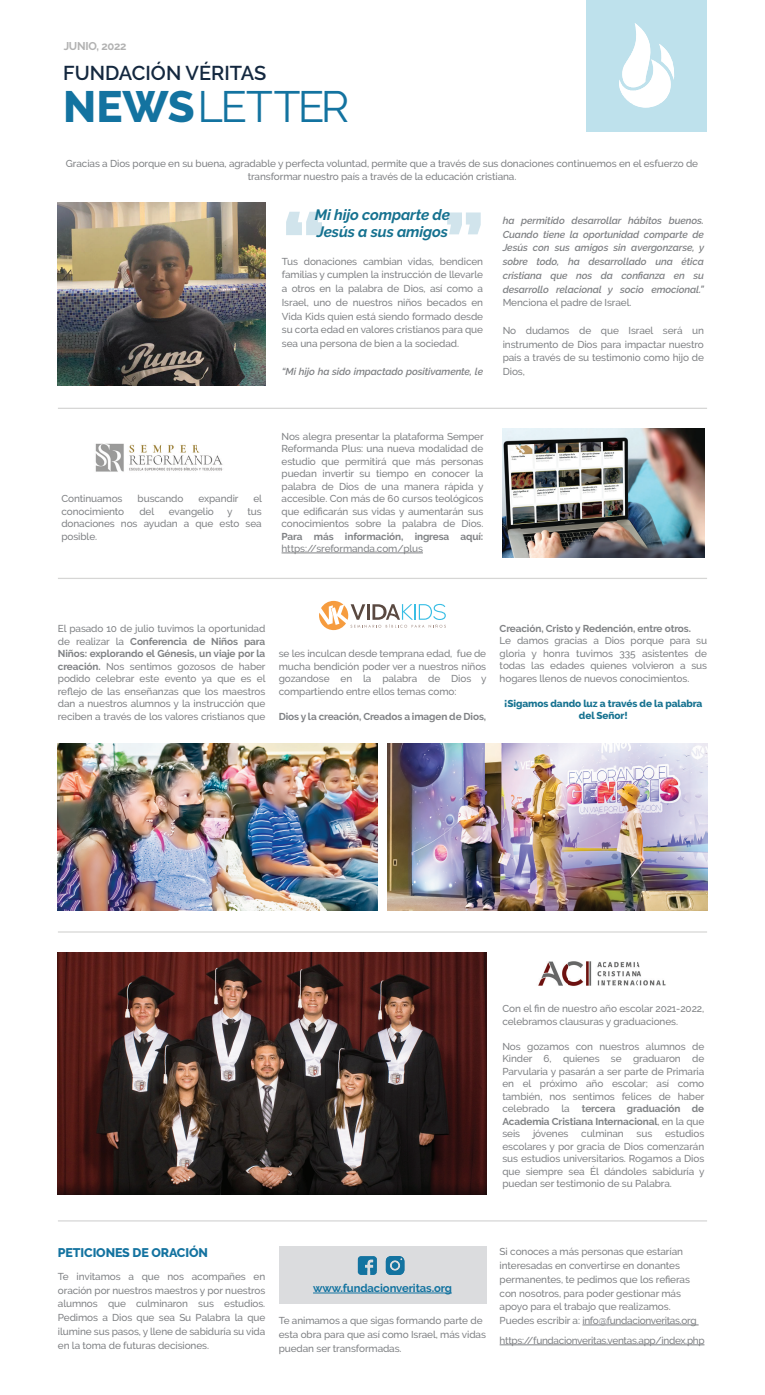
<style>
.page{position:relative;width:765px;height:1395px;background:#fff}
.page>*{position:absolute;margin:0;border:0;box-sizing:border-box;transform-origin:0 0}
.t1{font:43.75px "Raleway";letter-spacing:-.06em;color:#1373a0}
.t2{font:600 20px "Raleway";color:#14283f}
.t3{font:italic 700 15px/17.5px "Raleway";letter-spacing:-.01em;color:#167290}
.t4{font:800 12.5px "Raleway";letter-spacing:-.01em;color:#1473a0}
.t5{font:700 11.25px "Raleway";letter-spacing:-.01em;color:#1373a0}
.t6{font:700 11.25px "Raleway";letter-spacing:-.025em;color:#b2b2b2}
.t7{font:500 10px/12.5px "Raleway";letter-spacing:-.01em;color:#808285;text-align:justify}
.t8{font:italic 600 10px/13.8px "Raleway";letter-spacing:-.01em;color:#808285;text-align:justify}
.t9{font:700 10px "Raleway";letter-spacing:-.01em;color:#808285}
.t10{font:500 10px "Raleway";letter-spacing:-.03em;color:#808285}
.t11{font:800 10px/12.5px "Raleway";letter-spacing:-.01em;color:#167290;text-align:center}
.s1{font-weight:800}
.s2{font-weight:700}
</style>
<div class="page">
<hr style="left:582px;top:1325px;width:117px;height:1px;background:#808285">
<hr style="left:500px;top:1345px;width:204px;height:1px;background:#808285">
<img style="left:538px;top:961px;width:128px;height:25px">
<svg style="left:447px;top:212px;width:34px;height:22px"></svg>
<svg style="left:286px;top:212px;width:36px;height:23px"></svg>
<img style="left:58px;top:743px;width:320px;height:168px">
<img style="left:58px;top:202px;width:207px;height:184px">
<img style="left:387px;top:743px;width:320px;height:168px">
<hr style="left:58px;top:408px;width:649px;height:1px;background:#d6d6d5">
<hr style="left:58px;top:578px;width:649px;height:1px;background:#d6d6d5">
<hr style="left:58px;top:931px;width:649px;height:2px;background:#d6d6d5">
<hr style="left:58px;top:1220px;width:649px;height:2px;background:#d6d6d5">
<div style="left:586px;top:0;width:121px;height:132px;background:#bee1ec"></div>
<svg style="left:319px;top:601px;width:127px;height:29px"></svg>
<img style="left:95px;top:443px;width:128px;height:29px">
<hr style="left:282px;top:553px;width:141px;height:1px;background:#808285">
<img style="left:503px;top:429px;width:201px;height:129px">
<img style="left:58px;top:952px;width:428px;height:242px">
<div style="left:279px;top:1246px;width:207px;height:58px;background:#dbdcde"></div>
<hr style="left:313px;top:1293px;width:139px;height:1px;background:#1373a0">
<svg style="left:358px;top:1256px;width:47px;height:19px"></svg>
<svg style="left:619px;top:23px;width:55px;height:85px"></svg>
<p class="t6" style="left:64px;top:40px;width:64px">JUNIO, 2022</p>
<h2 class="t2" style="left:63px;top:61px;width:205px">FUNDACIÓN VÉRITAS</h2>
<h1 class="t1" style="left:63px;top:81px;width:288px"><span class="s1">NEWS</span>LETTER</h1>
<p class="t7" style="left:66px;top:156px;width:634px;line-height:13.8px;text-align:center">Gracias a Dios porque en su buena, agradable y perfecta voluntad, permite que a través de sus donaciones continuemos en el esfuerzo de transformar nuestro país a través de la educación cristiana.</p>
<h3 class="t3" style="left:315px;top:206px;width:137px">Mi hijo comparte de<br>Jesús a sus amigos</h3>
<p class="t7" style="left:282px;top:254px;width:203px;line-height:13.8px">Tus donaciones cambian vidas, bendicen familias y cumplen la instrucción de llevarle a otros en la palabra de Dios, así como a Israel, uno de nuestros niños becados en Vida Kids quien está siendo formado desde su corta edad en valores cristianos para que sea una persona de bien a la sociedad.</p>
<p class="t8" style="left:282px;top:364px;width:203px">“Mi hijo ha sido impactado positivamente, le</p>
<p class="t8" style="left:503px;top:213px;width:203px">ha permitido desarrollar hábitos buenos.<br>Cuando tiene la oportunidad comparte de Jesús con sus amigos sin avergonzarse, y sobre todo, ha desarrollado una ética cristiana que nos da confianza en su desarrollo relacional y socio emocional.”</p>
<p class="t7" style="left:503px;top:296px;width:130px">Menciona el padre de Israel.</p>
<p class="t7" style="left:503px;top:323px;width:203px;line-height:13.8px">No dudamos de que Israel será un instrumento de Dios para impactar nuestro país a través de su testimonio como hijo de Dios,</p>
<p class="t7" style="left:61px;top:492px;width:63px">Continuamos</p>
<p class="t7" style="left:138px;top:492px;width:47px">buscando</p>
<p class="t7" style="left:199px;top:492px;width:42px">expandir</p>
<p class="t7" style="left:253px;top:492px;width:10px">el</p>
<p class="t7" style="left:61px;top:505px;width:64px">conocimiento</p>
<p class="t7" style="left:139px;top:505px;width:16px">del</p>
<p class="t7" style="left:169px;top:505px;width:46px">evangelio</p>
<p class="t7" style="left:227px;top:505px;width:7px">y</p>
<p class="t7" style="left:61px;top:505px;width:202px;text-indent:186px">tus donaciones nos ayudan a que esto sea posible.</p>
<p class="t7" style="left:282px;top:430px;width:204px">Nos alegra presentar la plataforma Semper Reformanda Plus: una nueva modalidad de estudio que permitirá que más personas puedan invertir su tiempo en conocer la palabra de Dios de una manera rápida y accesible. Con más de 60 cursos teológicos que edificarán sus vidas y aumentarán sus conocimientos sobre la palabra de Dios.</p>
<p class="t9" style="left:282px;top:530px;width:203px">Para más información, ingresa aquí:</p>
<p class="t7" style="left:282px;top:542px;width:143px">https://sreformanda.com/plus</p>
<p class="t7" style="left:58px;top:622px;width:209px">El pasado 10 de julio tuvimos la oportunidad de realizar la <span class="s2">Conferencia de Niños para Niños: explorando el Génesis, un viaje por la creación.</span> Nos sentimos gozosos de haber podido celebrar este evento ya que es el reflejo de las enseñanzas que los maestros dan a nuestros alumnos y la instrucción que reciben a través de los valores cristianos que</p>
<p class="t7" style="left:279px;top:648px;width:209px">se les inculcan desde temprana edad, fue de mucha bendición poder ver a nuestros niños gozandose en la palabra de Dios y compartiendo entre ellos temas como:</p>
<p class="t9" style="left:279px;top:711px;width:209px">Dios y la creación, Creados a imagen de Dios,</p>
<p class="t9" style="left:500px;top:622px;width:193px">Creación, Cristo y Redención, entre otros.</p>
<p class="t7" style="left:500px;top:634px;width:209px">Le damos gracias a Dios porque para su gloria y honra tuvimos 335 asistentes de todas las edades quienes volvieron a sus hogares llenos de nuevos conocimientos.</p>
<p class="t11" style="left:504px;top:697px;width:200px">¡Sigamos dando luz a través de la palabra del Señor!</p>
<p class="t7" style="left:502px;top:1002px;width:203px">Con el fin de nuestro año escolar 2021-2022, celebramos clausuras y graduaciones.</p>
<p class="t7" style="left:502px;top:1040px;width:204px">Nos gozamos con nuestros alumnos de Kinder 6, quienes se graduaron de Parvularia y pasarán a ser parte de Primaria en el próximo año escolar; así como también, nos sentimos felices de haber celebrado la <span class="s2">tercera graduación de Academia Cristiana Internacional</span>, en la que seis</p>
<p class="t7" style="left:502px;top:1127px;width:204px;text-indent:163px">estudios escolares y por gracia de Dios comenzarán sus estudios universitarios. Rogamos a Dios que siempre sea Él dándoles sabiduría y puedan ser testimonio de su Palabra.</p>
<p class="t7" style="left:533px;top:1127px;width:37px">jóvenes</p>
<p class="t7" style="left:581px;top:1127px;width:44px">culminan</p>
<p class="t7" style="left:637px;top:1127px;width:17px">sus</p>
<p class="t4" style="left:58px;top:1245px;width:151px">PETICIONES DE ORACIÓN</p>
<p class="t7" style="left:500px;top:1245px;width:192px;line-height:13.8px;text-align:left">Si conoces a más personas que estarían interesadas en convertirse en donantes permanentes, te pedimos que los refieras con nosotros, para poder gestionar más apoyo para el trabajo que realizamos.</p>
<p class="t7" style="left:279px;top:1314px;width:205px">Te animamos a que sigas formando parte de</p>
<p class="t10" style="left:500px;top:1315px;width:199px">Puedes escribir a: info@fundacionveritas.org</p>
<p class="t7" style="left:279px;top:1327px;width:209px;line-height:13.8px">esta obra para que así como Israel, más vidas puedan ser transformadas.</p>
<p class="t10" style="left:500px;top:1335px;width:207px">https://fundacionveritas.ventas.app/index.php</p>
<p class="t7" style="left:58px;top:1269px;width:209px;line-height:13.8px">Te invitamos a que nos acompañes en oración por nuestros maestros y por nuestros alumnos que culminaron sus estudios.<br>Pedimos a Dios que sea Su Palabra la que ilumine sus pasos, y llene de sabiduría su vida en la toma de futuras decisiones.</p>
<p class="t5" style="left:313px;top:1282px;width:140px">www.fundacionveritas.org</p>
</div>
